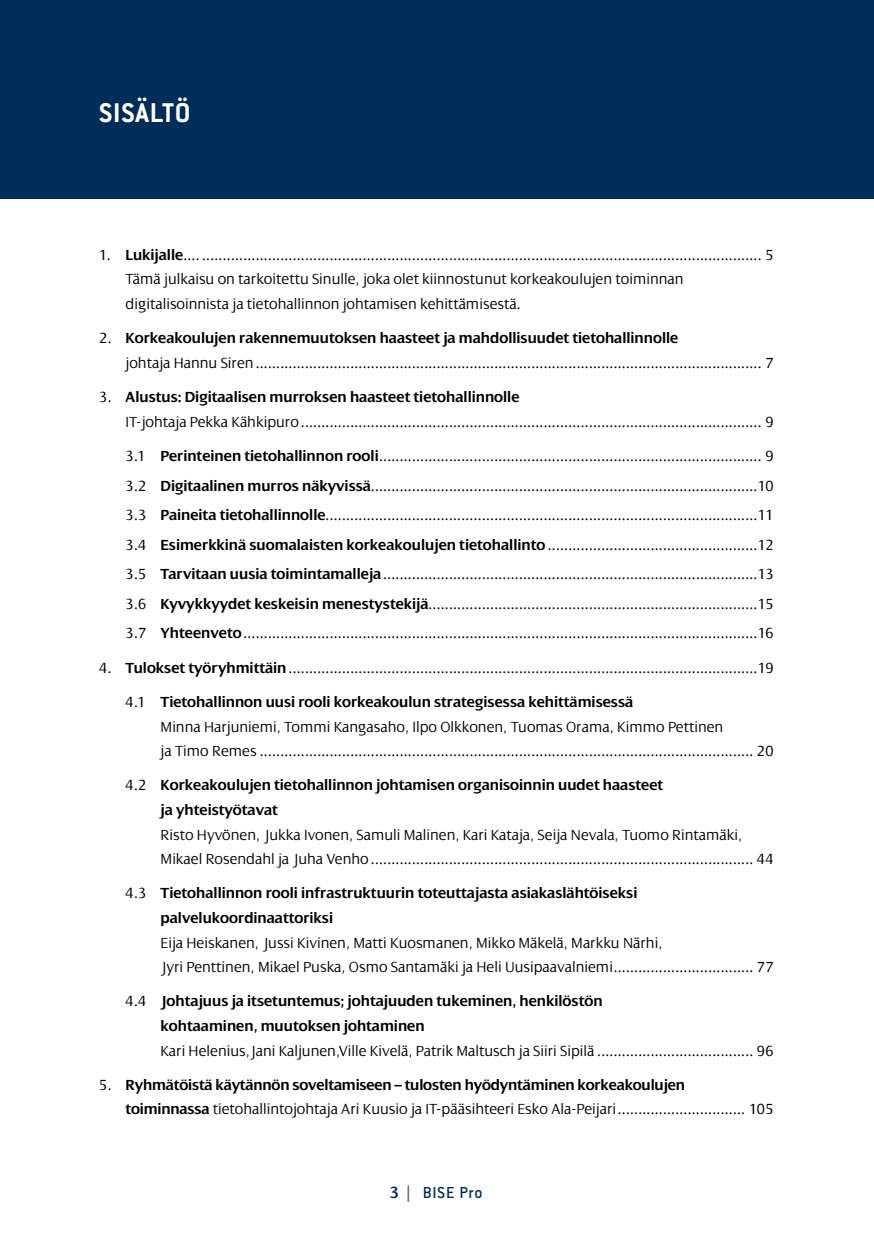
<style>
.page{position:relative;width:874px;height:1241px;background:#fff}
.page>*{position:absolute;margin:0;border:0;box-sizing:border-box;transform-origin:0 0}
.t1{font:700 29.75px "Conduit ITC";letter-spacing:.03em;color:#fff}
.t2{font:500 17.5px "Conduit ITC Std";letter-spacing:.035em;color:#002d5a}
.t3{font:300 15.75px/24.5px "Dialog";color:#000}
.t4{font:600 15.75px/24.5px "Dialog";color:#000}
.s1{font-weight:600}
.s2{font-weight:300}
.s3{font-family:"Dialog";font-weight:600}
.s4{font-family:"Arial";font-weight:400;color:#54616c}
</style>
<div class="page">
<div style="left:0;top:0;width:873px;height:198px;background:#002d5a"></div>
<h1 class="t1" style="left:99px;top:95px;width:93px">SISÄLTÖ</h1>
<p class="t3" style="left:125px;top:242px;width:649px;text-indent:-26px">1. <span class="s1">Lukijalle</span>.... ........................................................................................................................................ 5<br>Tämä julkaisu on tarkoitettu Sinulle, joka olet kiinnostunut korkeakoulujen toiminnan digitalisoinnista ja tietohallinnon johtamisen kehittämisestä.</p>
<p class="t3" style="left:125px;top:326px;width:649px;text-indent:-26px">2. <span class="s1">Korkeakoulujen rakennemuutoksen haasteet ja mahdollisuudet tietohallinnolle<br></span>johtaja Hannu Siren........................................................................................................................... 7</p>
<p class="t3" style="left:125px;top:385px;width:649px;text-indent:-26px">3. <span class="s1">Alustus: Digitaalisen murroksen haasteet tietohallinnolle<br></span>IT-johtaja Pekka Kähkipuro................................................................................................................ 9</p>
<p class="t3" style="left:125px;top:441px;width:649px;line-height:29.4px;text-align:justify">3.1 <span class="s1">Perinteinen tietohallinnon rooli</span>............................................................................................. 9<br>3.2 <span class="s1">Digitaalinen murros näkyvissä</span>..............................................................................................10<br>3.3 <span class="s1">Paineita tietohallinnolle</span>.........................................................................................................11<br>3.4 <span class="s1">Esimerkkinä suomalaisten korkeakoulujen tietohallinto</span> ...................................................12<br>3.5 <span class="s1">Tarvitaan uusia toimintamalleja</span>...........................................................................................13<br>3.6 <span class="s1">Kyvykkyydet keskeisin menestystekijä</span>................................................................................15<br>3.7 <span class="s1">Yhteenveto</span>.............................................................................................................................16</p>
<p class="t3" style="left:125px;top:650px;width:649px;line-height:34.5px;text-indent:-26px">4. <span class="s1">Tulokset työryhmittäin</span>..................................................................................................................19<br>4.1 <span class="s1">Tietohallinnon uusi rooli korkeakoulun strategisessa kehittämisessä</span></p>
<p class="t3" style="left:160px;top:714px;width:614px">Minna Harjuniemi, Tommi Kangasaho, Ilpo Olkkonen, Tuomas Orama, Kimmo Pettinen<br>ja Timo Remes ........................................................................................................................ 20</p>
<p class="t4" style="left:160px;top:773px;width:504px;text-indent:-35px"><span class="s2">4.2</span> Korkeakoulujen tietohallinnon johtamisen organisoinnin uudet haasteet ja yhteistyötavat</p>
<p class="t3" style="left:160px;top:822px;width:614px">Risto Hyvönen, Jukka Ivonen, Samuli Malinen, Kari Kataja, Seija Nevala, Tuomo Rintamäki,<br>Mikael Rosendahl ja Juha Venho............................................................................................. 44</p>
<p class="t4" style="left:160px;top:881px;width:478px;text-indent:-35px"><span class="s2">4.3</span> Tietohallinnon rooli infrastruktuurin toteuttajasta asiakaslähtöiseksi palvelukoordinaattoriksi</p>
<p class="t3" style="left:160px;top:930px;width:614px">Eija Heiskanen, Jussi Kivinen, Matti Kuosmanen, Mikko Mäkelä, Markku Närhi,<br>Jyri Penttinen, Mikael Puska, Osmo Santamäki ja Heli Uusipaavalniemi.................................. 77</p>
<p class="t4" style="left:160px;top:989px;width:443px;text-indent:-35px"><span class="s2">4.4</span> Johtajuus ja itsetuntemus; johtajuuden tukeminen, henkilöstön kohtaaminen, muutoksen johtaminen</p>
<p class="t3" style="left:160px;top:1038px;width:614px">Kari Helenius,Jani Kaljunen,Ville Kivelä, Patrik Maltusch ja Siiri Sipilä ...................................... 96</p>
<p class="t3" style="left:125px;top:1072px;width:649px;text-indent:-26px">5. <span class="s1">Ryhmätöistä käytännön soveltamiseen – tulosten hyödyntäminen korkeakoulujen<br>toiminnassa</span> tietohallintojohtaja Ari Kuusio ja IT-pääsihteeri Esko Ala-Peijari............................... 105</p>
<p class="t2" style="left:389px;top:1181px;width:94px"><span class="s3">3</span> <span class="s4">|</span> BISE Pro</p>
</div>
